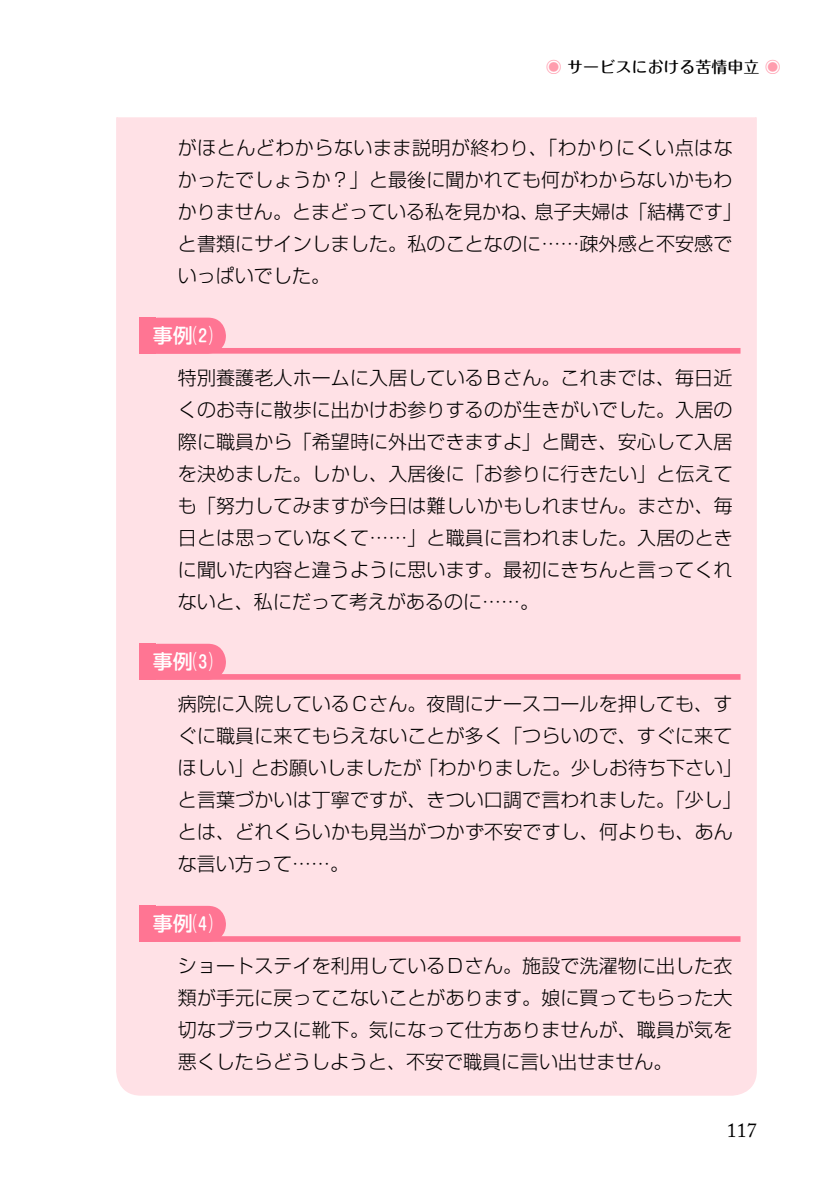
<style>
.page{position:relative;width:840px;height:1191px;background:#fff}
.page>*{position:absolute;margin:0;border:0;box-sizing:border-box;transform-origin:0 0}
.t1{font:500 20px "Shin M Go Pro";color:#fff}
.t2{font:20px "Adobe Caslon Pro";color:#000}
.t3{font:300 19px/32px "Shin Go Pro";letter-spacing:.005em;color:#000}
.t4{font:500 16px "Maru Fo Pro";color:#000}
.s1{color:#ff9dae}
</style>
<div class="page">
<div style="left:116px;top:117px;width:641px;height:979px;background:#ffe1e6"></div>
<p class="t4" style="left:545px;top:54px;width:236px"><span class="s1">◉</span> サービスにおける苦情申立 <span class="s1">◉</span></p>
<p class="t3" style="left:178px;top:129px;width:565px">がほとんどわからないまま説明が終わり、「わかりにくい点はなかったでしょうか？」と最後に聞かれても何がわからないかもわかりません。とまどっている私を見かね、息子夫婦は「結構です」と書類にサインしました。私のことなのに……疎外感と不安感でいっぱいでした。</p>
<p class="t1" style="left:153px;top:319px;width:61px">事例⑵</p>
<p class="t3" style="left:178px;top:359px;width:556px;text-align:justify">特別養護老人ホームに入居しているＢさん。これまでは、毎日近くのお寺に散歩に出かけお参りするのが生きがいでした。入居の際に職員から「希望時に外出できますよ」と聞き、安心して入居を決めました。しかし、入居後に「お参りに行きたい」と伝えても「努力してみますが今日は難しいかもしれません。まさか、毎日とは思っていなくて……」と職員に言われました。入居のときに聞いた内容と違うように思います。最初にきちんと言ってくれないと、私にだって考えがあるのに……。</p>
<p class="t1" style="left:153px;top:645px;width:61px">事例⑶</p>
<p class="t3" style="left:178px;top:685px;width:565px">病院に入院しているＣさん。夜間にナースコールを押しても、すぐに職員に来てもらえないことが多く「つらいので、すぐに来てほしい」とお願いしましたが「わかりました。少しお待ち下さい」と言葉づかいは丁寧ですが、きつい口調で言われました。「少し」とは、どれくらいかも見当がつかず不安ですし、何よりも、あんな言い方って……。</p>
<p class="t1" style="left:153px;top:907px;width:61px">事例⑷</p>
<p class="t3" style="left:178px;top:947px;width:556px;text-align:justify">ショートステイを利用しているＤさん。施設で洗濯物に出した衣類が手元に戻ってこないことがあります。娘に買ってもらった大切なブラウスに靴下。気になって仕方ありませんが、職員が気を悪くしたらどうしようと、不安で職員に言い出せません。</p>
<p class="t2" style="left:726px;top:1118px;width:30px">117</p>
</div>
